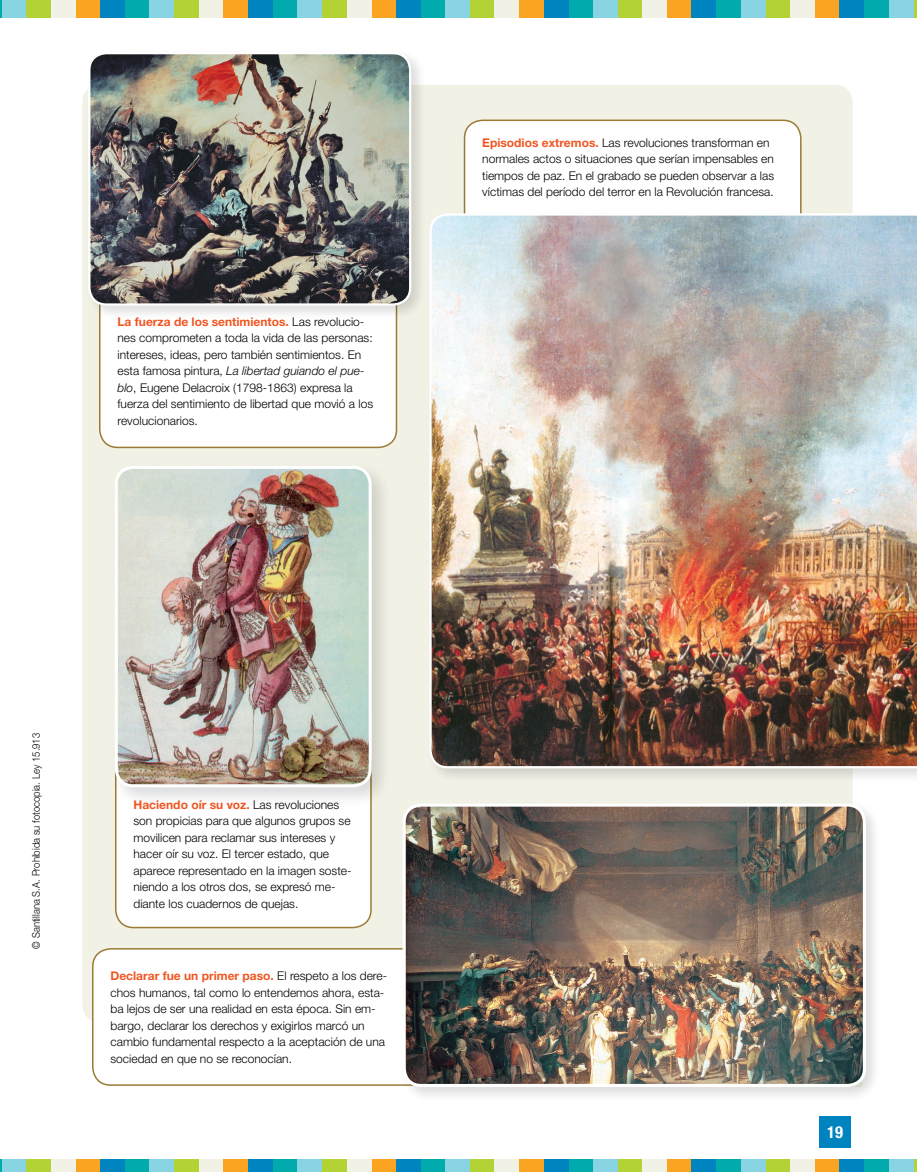
<style>
.page{position:relative;width:917px;height:1172px;background:#fff}
.page>*{position:absolute;margin:0;border:0;box-sizing:border-box;transform-origin:0 0}
.t1{font:700 condensed 16.5px "Helvetica Neue LT Std";color:#fff}
._06__EPIGRAFES{font:300 12px/16.5px "Helvetica Neue LT Std";color:#000}
.t2{font:300 10.5px "Helvetica Neue LT Std";color:#000;scale:.9 1}
.s1{font-weight:700;color:#f05622}
.s2{font-style:italic}
</style>
<div class="page">
<div style="left:819px;top:1116px;width:31px;height:31px;background:#0084bf"></div>
<div style="left:174px;top:0;width:25px;height:18px;background:#b3d235"></div>
<div style="left:199px;top:0;width:24px;height:18px;background:#f2f1e6"></div>
<div style="left:125px;top:0;width:24px;height:18px;background:#00aaad"></div>
<div style="left:76px;top:0;width:24px;height:18px;background:#faa421"></div>
<div style="left:149px;top:0;width:25px;height:18px;background:#89d4e3"></div>
<div style="left:100px;top:0;width:25px;height:18px;background:#0084bf"></div>
<div style="left:470px;top:0;width:24px;height:18px;background:#b3d235"></div>
<div style="left:494px;top:0;width:25px;height:18px;background:#f2f1e6"></div>
<div style="left:420px;top:0;width:25px;height:18px;background:#00aaad"></div>
<div style="left:371px;top:0;width:25px;height:18px;background:#faa421"></div>
<div style="left:445px;top:0;width:25px;height:18px;background:#89d4e3"></div>
<div style="left:396px;top:0;width:24px;height:18px;background:#0084bf"></div>
<div style="left:765px;top:0;width:25px;height:18px;background:#b3d235"></div>
<div style="left:790px;top:0;width:24px;height:18px;background:#f2f1e6"></div>
<div style="left:716px;top:0;width:24px;height:18px;background:#00aaad"></div>
<div style="left:666px;top:0;width:25px;height:18px;background:#faa421"></div>
<div style="left:740px;top:0;width:25px;height:18px;background:#89d4e3"></div>
<div style="left:691px;top:0;width:25px;height:18px;background:#0084bf"></div>
<div style="left:322px;top:0;width:24px;height:18px;background:#b3d235"></div>
<div style="left:346px;top:0;width:25px;height:18px;background:#f2f1e6"></div>
<div style="left:272px;top:0;width:25px;height:18px;background:#00aaad"></div>
<div style="left:223px;top:0;width:25px;height:18px;background:#faa421"></div>
<div style="left:297px;top:0;width:25px;height:18px;background:#89d4e3"></div>
<div style="left:248px;top:0;width:24px;height:18px;background:#0084bf"></div>
<div style="left:617px;top:0;width:25px;height:18px;background:#b3d235"></div>
<div style="left:642px;top:0;width:25px;height:18px;background:#f2f1e6"></div>
<div style="left:568px;top:0;width:25px;height:18px;background:#00aaad"></div>
<div style="left:519px;top:0;width:24px;height:18px;background:#faa421"></div>
<div style="left:593px;top:0;width:24px;height:18px;background:#89d4e3"></div>
<div style="left:543px;top:0;width:25px;height:18px;background:#0084bf"></div>
<hr style="left:913px;top:0;width:3px;height:18px;background:#b3d235">
<div style="left:863px;top:0;width:25px;height:18px;background:#00aaad"></div>
<div style="left:814px;top:0;width:25px;height:18px;background:#faa421"></div>
<div style="left:888px;top:0;width:25px;height:18px;background:#89d4e3"></div>
<div style="left:839px;top:0;width:24px;height:18px;background:#0084bf"></div>
<div style="left:26px;top:0;width:25px;height:18px;background:#b3d235"></div>
<div style="left:51px;top:0;width:25px;height:18px;background:#f2f1e6"></div>
<div style="left:2px;top:0;width:24px;height:18px;background:#89d4e3"></div>
<div style="left:174px;top:1158px;width:25px;height:14px;background:#b3d235"></div>
<div style="left:199px;top:1158px;width:24px;height:14px;background:#f2f1e6"></div>
<div style="left:125px;top:1158px;width:24px;height:14px;background:#00aaad"></div>
<div style="left:76px;top:1158px;width:24px;height:14px;background:#faa421"></div>
<div style="left:149px;top:1158px;width:25px;height:14px;background:#89d4e3"></div>
<div style="left:100px;top:1158px;width:25px;height:14px;background:#0084bf"></div>
<div style="left:470px;top:1158px;width:24px;height:14px;background:#b3d235"></div>
<div style="left:494px;top:1158px;width:25px;height:14px;background:#f2f1e6"></div>
<div style="left:420px;top:1158px;width:25px;height:14px;background:#00aaad"></div>
<div style="left:371px;top:1158px;width:25px;height:14px;background:#faa421"></div>
<div style="left:445px;top:1158px;width:25px;height:14px;background:#89d4e3"></div>
<div style="left:396px;top:1158px;width:24px;height:14px;background:#0084bf"></div>
<div style="left:765px;top:1158px;width:25px;height:14px;background:#b3d235"></div>
<div style="left:790px;top:1158px;width:24px;height:14px;background:#f2f1e6"></div>
<div style="left:716px;top:1158px;width:24px;height:14px;background:#00aaad"></div>
<div style="left:666px;top:1158px;width:25px;height:14px;background:#faa421"></div>
<div style="left:740px;top:1158px;width:25px;height:14px;background:#89d4e3"></div>
<div style="left:691px;top:1158px;width:25px;height:14px;background:#0084bf"></div>
<div style="left:322px;top:1158px;width:24px;height:14px;background:#b3d235"></div>
<div style="left:346px;top:1158px;width:25px;height:14px;background:#f2f1e6"></div>
<div style="left:272px;top:1158px;width:25px;height:14px;background:#00aaad"></div>
<div style="left:223px;top:1158px;width:25px;height:14px;background:#faa421"></div>
<div style="left:297px;top:1158px;width:25px;height:14px;background:#89d4e3"></div>
<div style="left:248px;top:1158px;width:24px;height:14px;background:#0084bf"></div>
<div style="left:617px;top:1158px;width:25px;height:14px;background:#b3d235"></div>
<div style="left:642px;top:1158px;width:25px;height:14px;background:#f2f1e6"></div>
<div style="left:568px;top:1158px;width:25px;height:14px;background:#00aaad"></div>
<div style="left:519px;top:1158px;width:24px;height:14px;background:#faa421"></div>
<div style="left:593px;top:1158px;width:24px;height:14px;background:#89d4e3"></div>
<div style="left:543px;top:1158px;width:25px;height:14px;background:#0084bf"></div>
<hr style="left:913px;top:1158px;width:3px;height:14px;background:#b3d235">
<div style="left:863px;top:1158px;width:25px;height:14px;background:#00aaad"></div>
<div style="left:814px;top:1158px;width:25px;height:14px;background:#faa421"></div>
<div style="left:888px;top:1158px;width:25px;height:14px;background:#89d4e3"></div>
<div style="left:839px;top:1158px;width:24px;height:14px;background:#0084bf"></div>
<div style="left:26px;top:1158px;width:25px;height:14px;background:#b3d235"></div>
<div style="left:51px;top:1158px;width:25px;height:14px;background:#f2f1e6"></div>
<div style="left:2px;top:1158px;width:24px;height:14px;background:#89d4e3"></div>
<div style="left:82px;top:85px;width:770px;height:937px;background:#f2f1e6;border-radius:17px"></div>
<div style="left:464px;top:120px;width:336px;height:113px;background:#fff;border-radius:18px"></div>
<div style="left:463px;top:120px;width:338px;height:114px;border:2px solid #9a7b34;border-radius:18px"></div>
<div style="left:93px;top:949px;width:337px;height:136px;background:#fff;border-radius:18px"></div>
<div style="left:92px;top:948px;width:338px;height:138px;border:2px solid #9a7b34;border-radius:18px"></div>
<div style="left:100px;top:278px;width:296px;height:169px;background:#fff;border-radius:18px"></div>
<div style="left:99px;top:277px;width:298px;height:171px;border:2px solid #9a7b34;border-radius:18px"></div>
<div style="left:116px;top:747px;width:255px;height:180px;background:#fff;border-radius:18px"></div>
<div style="left:115px;top:746px;width:256px;height:182px;border:2px solid #9a7b34;border-radius:18px"></div>
<div style="left:110px;top:461px;width:282px;height:347px;background:#000;opacity:.14"></div>
<img style="left:116px;top:467px;width:254px;height:319px">
<div style="left:115px;top:466px;width:256px;height:321px;border:3px solid #fff;border-radius:17px"></div>
<div style="left:85px;top:49px;width:341px;height:272px;background:#000;opacity:.14"></div>
<img style="left:89px;top:53px;width:321px;height:251px">
<div style="left:88px;top:52px;width:323px;height:254px;border:2px solid #fff;border-radius:17px"></div>
<div style="left:426px;top:210px;width:490px;height:573px;background:#000;opacity:.14"></div>
<img style="left:429px;top:213px;width:487px;height:555px">
<div style="left:399px;top:800px;width:482px;height:302px;background:#000;opacity:.14"></div>
<img style="left:404px;top:805px;width:460px;height:280px">
<div style="left:402px;top:803px;width:463px;height:284px;border:3px solid #fff;border-radius:17px"></div>
<svg style="left:0;top:0;width:2px;height:18px"></svg>
<svg style="left:0;top:1159px;width:2px;height:13px"></svg>
<p class="_06__EPIGRAFES" style="left:117px;top:313px;width:257px"><span class="s1">La fuerza de los sentimientos.</span> Las revolucio&shy;nes comprometen a toda la vida de las personas: intereses, ideas, pero también sentimientos. En esta famosa pintura, <span class="s2">La libertad guiando el pue&shy;blo</span>, Eugene Delacroix (1798-1863) expresa la fuerza del sentimiento de libertad que movió a los revolucionarios.</p>
<p class="_06__EPIGRAFES" style="left:482px;top:134px;width:293px"><span class="s1">Episodios extremos.</span> Las revoluciones transforman en normales actos o situaciones que serían impensables en tiempos de paz. En el grabado se pueden observar a las víctimas del período del terror en la Revolución francesa.</p>
<p class="t2" style="left:29px;top:948px;width:241px;rotate:-90deg">© Santillana S.A. Prohibida su fotocopia. Ley 15.913</p>
<p class="_06__EPIGRAFES" style="left:133px;top:796px;width:219px"><span class="s1">Haciendo oír su voz.</span> Las revoluciones son propicias para que algunos grupos se movilicen para reclamar sus intereses y hacer oír su voz. El tercer estado, que aparece representado en la imagen soste&shy;niendo a los otros dos, se expresó me&shy;diante los cuadernos de quejas.</p>
<p class="_06__EPIGRAFES" style="left:110px;top:967px;width:278px"><span class="s1">Declarar fue un primer paso.</span> El respeto a los dere&shy;chos humanos, tal como lo entendemos ahora, esta&shy;ba lejos de ser una realidad en esta época. Sin em&shy;bargo, declarar los derechos y exigirlos marcó un cambio fundamental respecto a la aceptación de una sociedad en que no se reconocían.</p>
<p class="t1" style="left:826px;top:1122px;width:17px">19</p>
</div>
